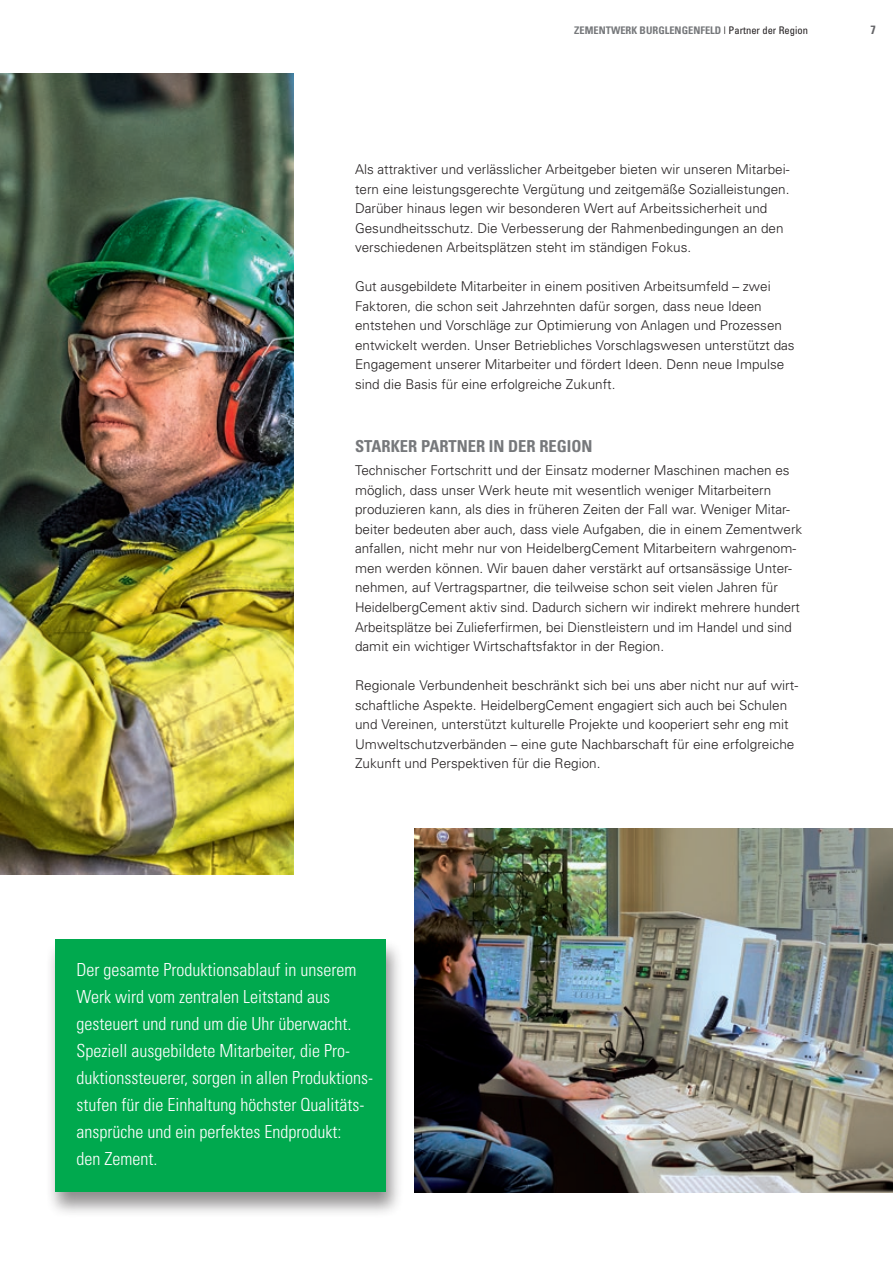
<style>
.page{position:relative;width:893px;height:1263px;background:#fff}
.page>*{position:absolute;margin:0;border:0;box-sizing:border-box;transform-origin:0 0}
.t1{font:300 condensed 18px/27px "Univers";color:#fff}
.t2{font:700 condensed 16.5px "Univers";color:#76787b}
.t3{font:300 13.5px/19.5px "Univers";color:#231f20}
.t4{font:700 condensed 12px "Univers";color:#636366}
.t5{font:700 condensed 10.5px "Univers";color:#76787b}
.s1{font-weight:400;color:#231f20}
</style>
<div class="page">
<img style="left:0;top:74px;width:293px;height:801px">
<img style="left:415px;top:828px;width:478px;height:364px">
<div style="left:44px;top:937px;width:360px;height:281px;background:#231f20;opacity:.5"></div>
<div style="left:55px;top:939px;width:331px;height:253px;background:#00a94e"></div>
<p class="t5" style="left:574px;top:24px;width:235px">ZEMENTWERK BURGLENGENFELD <span class="s1">| Partner der Region</span></p>
<p class="t3" style="left:355px;top:159px;width:436px">Als attraktiver und verlässlicher Arbeitgeber bieten wir unseren Mitarbei&shy;tern eine leistungsgerechte Vergütung und zeitgemäße Sozialleistungen.<br>Darüber hinaus legen wir besonderen Wert auf Arbeitssicherheit und Gesundheitsschutz. Die Verbesserung der Rahmenbedingungen an den verschiedenen Arbeitsplätzen steht im ständigen Fokus.</p>
<p class="t3" style="left:355px;top:276px;width:441px">Gut ausgebildete Mitarbeiter in einem positiven Arbeitsumfeld – zwei Faktoren, die schon seit Jahrzehnten dafür sorgen, dass neue Ideen entstehen und Vorschläge zur Optimierung von Anlagen und Prozessen entwickelt werden. Unser Betriebliches Vorschlagswesen unterstützt das Engagement unserer Mitarbeiter und fördert Ideen. Denn neue Impulse sind die Basis für eine erfolgreiche Zukunft.</p>
<p class="t2" style="left:355px;top:436px;width:239px">STARKER PARTNER IN DER REGION</p>
<p class="t3" style="left:355px;top:461px;width:449px">Technischer Fortschritt und der Einsatz moderner Maschinen machen es möglich, dass unser Werk heute mit wesentlich weniger Mitarbeitern produzieren kann, als dies in früheren Zeiten der Fall war. Weniger Mitar&shy;beiter bedeuten aber auch, dass viele Aufgaben, die in einem Zementwerk anfallen, nicht mehr nur von HeidelbergCement Mitarbeitern wahrgenom&shy;men werden können. Wir bauen daher verstärkt auf ortsansässige Unter&shy;nehmen, auf Vertragspartner, die teilweise schon seit vielen Jahren für HeidelbergCement aktiv sind. Dadurch sichern wir indirekt mehrere hundert Arbeitsplätze bei Zulieferfirmen, bei Dienstleistern und im Handel und sind damit ein wichtiger Wirtschaftsfaktor in der Region.</p>
<p class="t3" style="left:355px;top:675px;width:445px">Regionale Verbundenheit beschränkt sich bei uns aber nicht nur auf wirt&shy;schaftliche Aspekte. HeidelbergCement engagiert sich auch bei Schulen und Vereinen, unterstützt kulturelle Projekte und kooperiert sehr eng mit Umweltschutzverbänden – eine gute Nachbarschaft für eine erfolgreiche Zukunft und Perspektiven für die Region.</p>
<p class="t4" style="left:871px;top:22px;width:7px">7</p>
<p class="t1" style="left:77px;top:955px;width:298px">Der gesamte Produktionsablauf in unserem Werk wird vom zentralen Leitstand aus gesteuert und rund um die Uhr überwacht.<br>Speziell ausgebildete Mitarbeiter, die Pro&shy;duktionssteuerer, sorgen in allen Produktions&shy;stufen für die Einhaltung höchster Qualitäts&shy;ansprüche und ein perfektes Endprodukt:<br>den Zement.</p>
</div>
